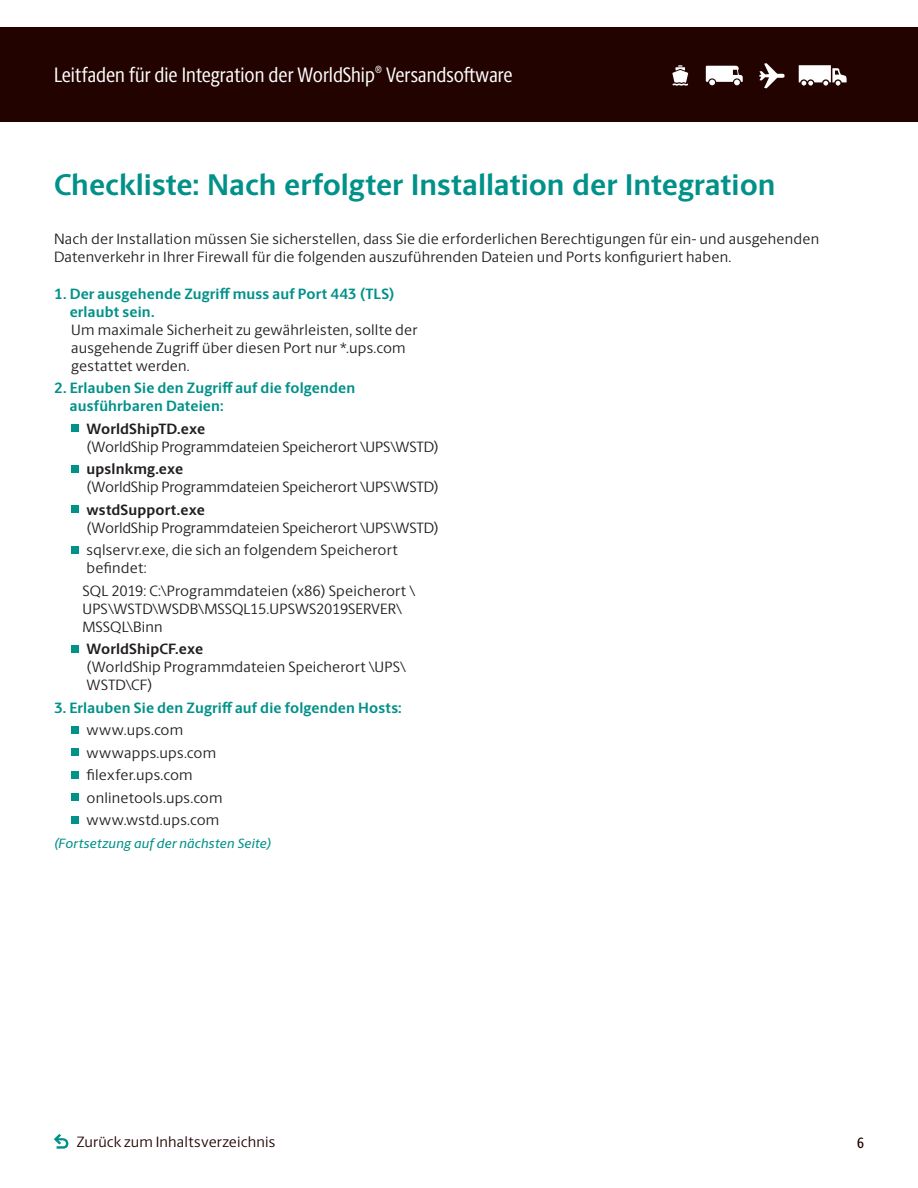
<style>
.page{position:relative;width:918px;height:1188px;background:#fff}
.page>*{position:absolute;margin:0;border:0;box-sizing:border-box;transform-origin:0 0}
.t1{font:700 30px "UPS Berlingske Sans";color:#009189}
.t2{font:21px "UPS Berlingske Sans Cn";color:#fff}
.t3{font:15px/22.5px "UPS Berlingske Sans";letter-spacing:.01em;color:#231f20}
.t4{font:700 15px/18px "UPS Berlingske Sans";letter-spacing:.01em;color:#009189}
.t5{font:700 15px "UPS Berlingske Sans";letter-spacing:.01em;color:#231f20}
.t6{font:15px "UPS Berlingske Sans";letter-spacing:.01em;color:#230300}
.t7{font:500 15px "UPS Berlingske Sans Cn";color:#230300}
.t8{font:italic 500 13.5px "UPS Berlingske Sans";letter-spacing:.02em;color:#009189}
</style>
<div class="page">
<div style="left:0;top:27px;width:918px;height:95px;background:#230300"></div>
<svg style="left:672px;top:65px;width:16px;height:21px"></svg>
<svg style="left:706px;top:66px;width:37px;height:20px"></svg>
<svg style="left:759px;top:63px;width:26px;height:25px"></svg>
<svg style="left:799px;top:65px;width:48px;height:21px"></svg>
<svg style="left:54px;top:1134px;width:14px;height:15px"></svg>
<div style="left:71px;top:424px;width:8px;height:8px;background:#009189"></div>
<div style="left:71px;top:465px;width:8px;height:8px;background:#009189"></div>
<div style="left:71px;top:505px;width:8px;height:8px;background:#009189"></div>
<div style="left:71px;top:546px;width:8px;height:8px;background:#009189"></div>
<div style="left:71px;top:645px;width:8px;height:8px;background:#009189"></div>
<div style="left:71px;top:726px;width:8px;height:8px;background:#009189"></div>
<div style="left:71px;top:748px;width:8px;height:8px;background:#009189"></div>
<div style="left:71px;top:771px;width:8px;height:8px;background:#009189"></div>
<div style="left:71px;top:793px;width:8px;height:8px;background:#009189"></div>
<div style="left:71px;top:816px;width:8px;height:8px;background:#009189"></div>
<h2 class="t2" style="left:54px;top:60px;width:460px">Leitfaden für die Integration der WorldShip<sup>®</sup> Versandsoftware</h2>
<h1 class="t1" style="left:54px;top:162px;width:723px">Checkliste: Nach erfolgter Installation der Integration</h1>
<p class="t3" style="left:54px;top:229px;width:767px;line-height:18px">Nach der Installation müssen Sie sicherstellen, dass Sie die erforderlichen Berechtigungen für ein- und ausgehenden<br>Datenverkehr in Ihrer Firewall für die folgenden auszuführenden Dateien und Ports konfiguriert haben.</p>
<p class="t4" style="left:70px;top:284px;width:326px;text-indent:-16px">1. Der ausgehende Zugriff muss auf Port 443 (TLS) erlaubt sein.</p>
<p class="t3" style="left:71px;top:320px;width:348px;line-height:18px">Um maximale Sicherheit zu gewährleisten, sollte der ausgehende Zugriff über diesen Port nur *.ups.com gestattet werden.</p>
<p class="t4" style="left:70px;top:379px;width:287px;text-indent:-16px">2. Erlauben Sie den Zugriff auf die folgenden ausführbaren Dateien:</p>
<p class="t5" style="left:87px;top:417px;width:120px">WorldShipTD.exe</p>
<p class="t3" style="left:87px;top:435px;width:354px">(WorldShip Programmdateien Speicherort \UPS\WSTD)</p>
<p class="t5" style="left:87px;top:458px;width:98px">upslnkmg.exe</p>
<p class="t3" style="left:87px;top:475px;width:354px">(WorldShip Programmdateien Speicherort \UPS\WSTD)</p>
<p class="t5" style="left:87px;top:498px;width:120px">wstdSupport.exe</p>
<p class="t3" style="left:87px;top:516px;width:354px">(WorldShip Programmdateien Speicherort \UPS\WSTD) sqlservr.exe, die sich an folgendem Speicherort</p>
<p class="t3" style="left:82px;top:556px;width:334px">befindet:<br>SQL 2019: C:\Programmdateien (x86) Speicherort \</p>
<p class="t3" style="left:82px;top:599px;width:321px;line-height:18px">UPS\WSTD\WSDB\MSSQL15.UPSWS2019SERVER\<br>MSSQL\Binn</p>
<p class="t5" style="left:87px;top:638px;width:118px">WorldShipCF.exe</p>
<p class="t3" style="left:87px;top:657px;width:321px;line-height:18px">(WorldShip Programmdateien Speicherort \UPS\<br>WSTD\CF)</p>
<p class="t4" style="left:54px;top:698px;width:349px">3. Erlauben Sie den Zugriff auf die folgenden Hosts:</p>
<p class="t3" style="left:87px;top:718px;width:137px">www.ups.com wwwapps.ups.com filexfer.ups.com onlinetools.ups.com www.wstd.ups.com</p>
<p class="t8" style="left:54px;top:833px;width:219px">(Fortsetzung auf der nächsten Seite)</p>
<p class="t6" style="left:77px;top:1132px;width:200px">Zurück zum Inhaltsverzeichnis</p>
<p class="t7" style="left:857px;top:1132px;width:8px">6</p>
</div>
